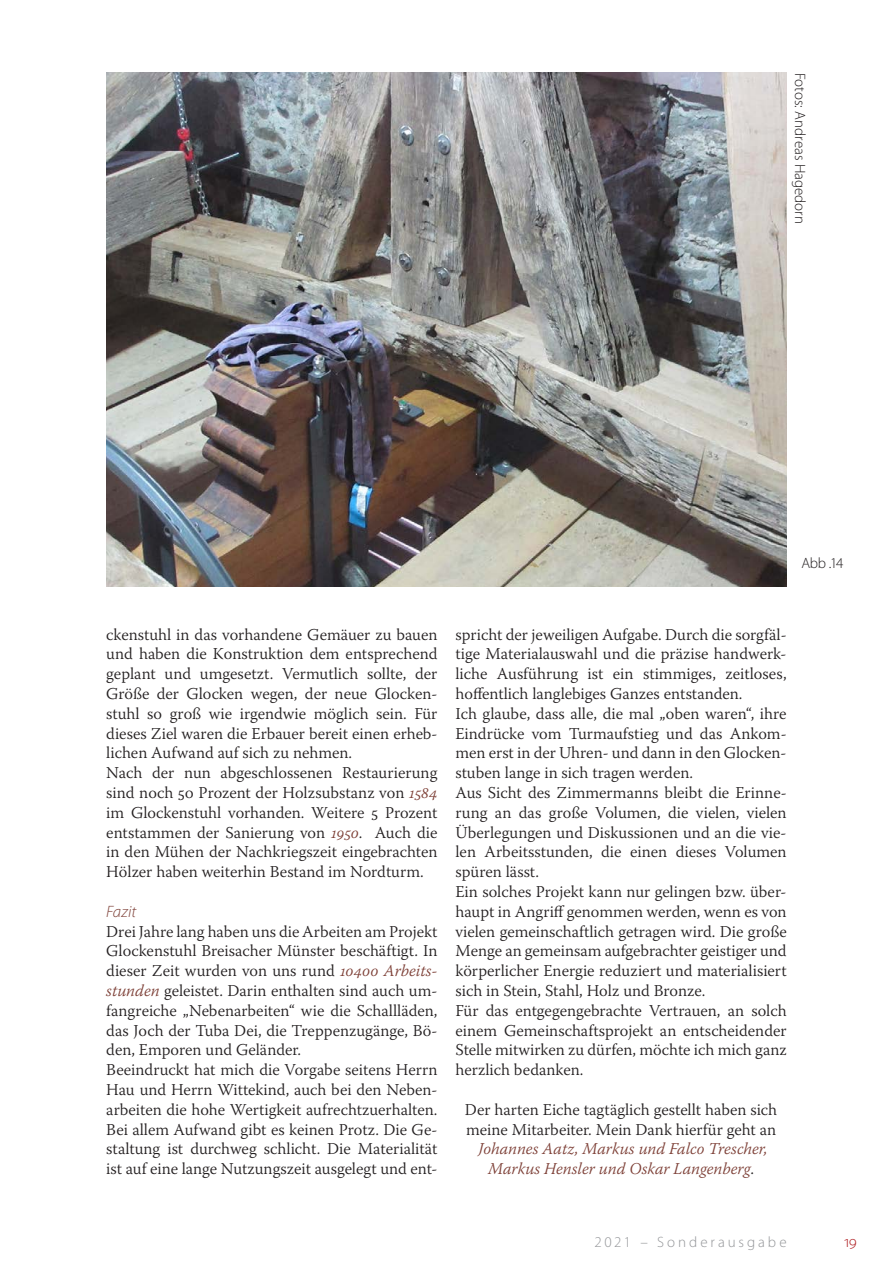
<style>
.page{position:relative;width:893px;height:1263px;background:#fff}
.page>*{position:absolute;margin:0;border:0;box-sizing:border-box;transform-origin:0 0}
.t1{font:300 16.5px/19.8px "Warnock Pro";color:#231f20}
.t2{font:italic 300 16.5px/19.8px "Warnock Pro";color:#7d3f36;text-align:center}
.t3{font:italic 300 16.5px "Myriad Pro";letter-spacing:.01em;color:#7d3f36}
.t4{font:300 16.5px "Myriad Pro";color:#af1e22}
.t5{font:300 15px "Myriad Pro";color:#231f20}
.t6{font:300 15px "Myriad Pro";letter-spacing:.195em;color:#939598}
.s1{font-style:italic;color:#7d3f36}
.s2{font-style:normal;color:#231f20}
</style>
<div class="page">
<img style="left:106px;top:73px;width:681px;height:513px">
<p class="t5" style="left:808px;top:73px;width:153px;rotate:90deg">Fotos: Andreas Hagedorn</p>
<p class="t5" style="left:801px;top:555px;width:44px">Abb .14</p>
<p class="t1" style="left:106px;top:624px;width:333px">ckenstuhl in das vorhandene Gemäuer zu bauen und haben die Konstruktion dem entsprechend geplant und umgesetzt. Vermutlich sollte, der Größe der Glocken wegen, der neue Glocken&shy;stuhl so groß wie irgendwie möglich sein. Für dieses Ziel waren die Erbauer bereit einen erheb&shy;lichen Aufwand auf sich zu nehmen.<br>Nach der nun abgeschlossenen Restaurierung sind noch 50 Prozent der Holzsubstanz von <span class="s1">1584 </span>im Glockenstuhl vorhanden. Weitere 5 Prozent entstammen der Sanierung von <span class="s1">1950</span>. Auch die in den Mühen der Nachkriegszeit eingebrachten Hölzer haben weiterhin Bestand im Nordturm.</p>
<p class="t3" style="left:106px;top:902px;width:32px">Fazit</p>
<p class="t1" style="left:106px;top:921px;width:333px">Drei Jahre lang haben uns die Arbeiten am Projekt Glockenstuhl Breisacher Münster beschäftigt. In dieser Zeit wurden von uns rund <span class="s1">10400 Arbeits&shy;stunden</span> geleistet. Darin enthalten sind auch um&shy;fangreiche „Nebenarbeiten“ wie die Schallläden, das Joch der Tuba Dei, die Treppenzugänge, Bö&shy;den, Emporen und Geländer.<br>Beeindruckt hat mich die Vorgabe seitens Herrn Hau und Herrn Wittekind, auch bei den Neben&shy;arbeiten die hohe Wertigkeit aufrechtzuerhalten.<br>Bei allem Aufwand gibt es keinen Protz. Die Ge&shy;staltung ist durchweg schlicht. Die Materialität ist auf eine lange Nutzungszeit ausgelegt und ent-</p>
<p class="t1" style="left:455px;top:624px;width:333px">spricht der jeweiligen Aufgabe. Durch die sorgfäl&shy;tige Materialauswahl und die präzise handwerk&shy;liche Ausführung ist ein stimmiges, zeitloses, hoffentlich langlebiges Ganzes entstanden.<br>Ich glaube, dass alle, die mal „oben waren“, ihre Eindrücke vom Turmaufstieg und das Ankom&shy;men erst in der Uhren- und dann in den Glocken&shy;stuben lange in sich tragen werden.<br>Aus Sicht des Zimmermanns bleibt die Erinne&shy;rung an das große Volumen, die vielen, vielen Überlegungen und Diskussionen und an die vie&shy;len Arbeitsstunden, die einen dieses Volumen spüren lässt.<br>Ein solches Projekt kann nur gelingen bzw. über&shy;haupt in Angriff genommen werden, wenn es von vielen gemeinschaftlich getragen wird. Die große Menge an gemeinsam aufgebrachter geistiger und körperlicher Energie reduziert und materialisiert sich in Stein, Stahl, Holz und Bronze.<br>Für das entgegengebrachte Vertrauen, an solch einem Gemeinschaftsprojekt an entscheidender Stelle mitwirken zu dürfen, möchte ich mich ganz herzlich bedanken.</p>
<p class="t1" style="left:465px;top:1099px;width:314px">Der harten Eiche tagtäglich gestellt haben sich meine Mitarbeiter. Mein Dank hierfür geht an</p>
<p class="t2" style="left:479px;top:1139px;width:290px">Johannes Aatz, Markus und Falco Trescher,<br>Markus Hensler und Oskar Langenberg<span class="s2">.</span></p>
<p class="t6" style="left:594px;top:1234px;width:194px">2021 – Sonderausgabe</p>
<p class="t4" style="left:844px;top:1232px;width:15px">19</p>
</div>
